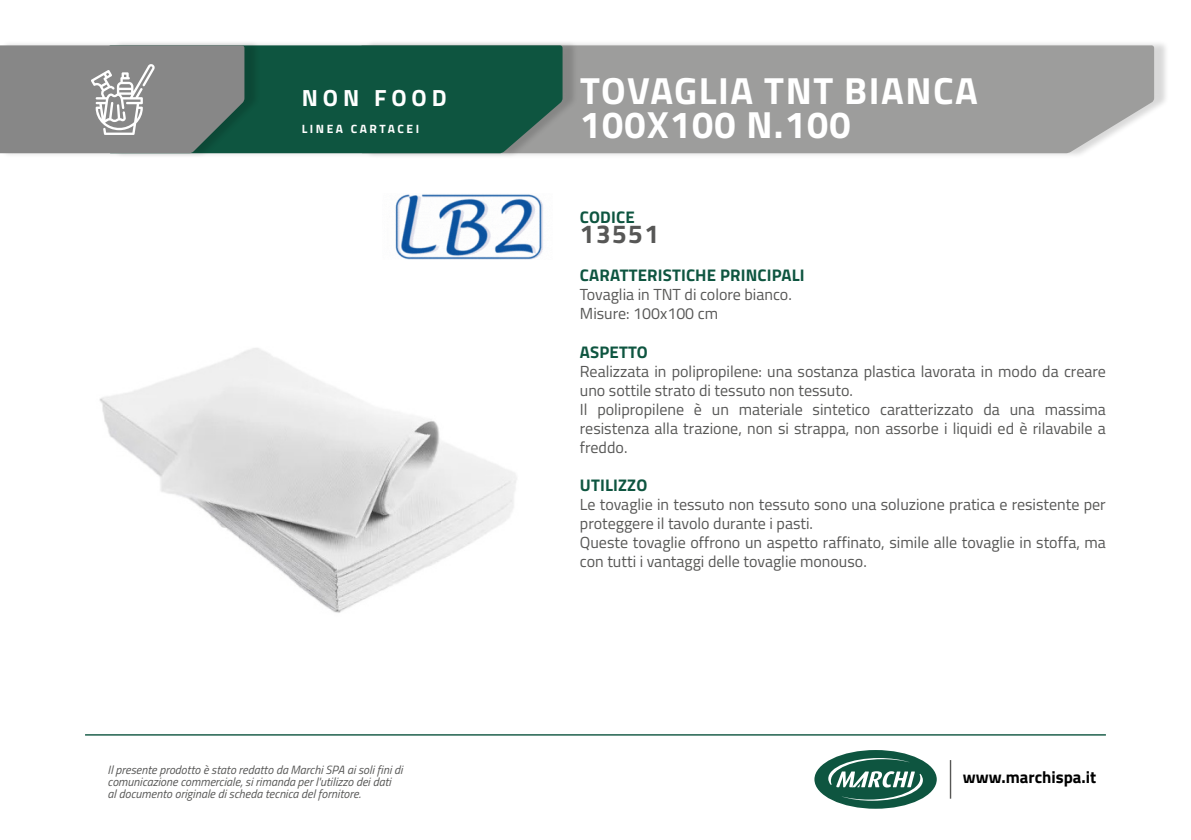
<style>
.page{position:relative;width:1191px;height:840px;background:#fff}
.page>*{position:absolute;margin:0;border:0;box-sizing:border-box;transform-origin:0 0}
.t1{font:700 37.8px "Titillium Web";letter-spacing:.035em;color:#fff}
.t2{font:700 26px "Titillium Web";letter-spacing:.06em;color:#575756}
.t3{font:700 23.4px "Titillium Web";letter-spacing:.21em;color:#fff}
.t4{font:700 16.8px "Titillium Web";letter-spacing:.01em;color:#0e5540}
.t5{font:700 16.8px "Titillium Web";color:#000}
.t6{font:16px/19px "Titillium Web";color:#575756}
.t7{font:italic 12px/12px "Titillium Web";color:#575756}
.t8{font:700 12px "Titillium Web";letter-spacing:.21em;color:#fff}
</style>
<div class="page">
<img style="left:99px;top:348px;width:418px;height:265px">
<div style="left:365px;top:40px;width:804px;height:119px;background:#000;opacity:.15"></div>
<div style="left:578px;top:45px;width:576px;height:108px;background:#9d9d9c"></div>
<div style="left:113px;top:40px;width:465px;height:119px;background:#000;opacity:.15"></div>
<div style="left:260px;top:45px;width:302px;height:108px;background:#0e5540"></div>
<div style="left:0;top:40px;width:260px;height:119px;background:#000;opacity:.15"></div>
<svg style="left:0;top:45px;width:244px;height:108px;background:#868a89"></svg>
<img style="left:395px;top:194px;width:148px;height:65px">
<hr style="left:949px;top:759px;width:2px;height:39px;background:#575756">
<div style="left:814px;top:749px;width:122px;height:59px;background:#0e5540;border-radius:50%"></div>
<svg style="left:828px;top:757px;width:95px;height:43px"></svg>
<hr style="left:85px;top:733px;width:1021px;height:2px;background:#0e5540">
<p class="t3" style="left:302px;top:80px;width:146px">NON FOOD</p>
<p class="t8" style="left:302px;top:120px;width:119px">LINEA CARTACEI</p>
<p class="t7" style="left:108px;top:762px;width:296px">Il presente prodotto è stato redatto da Marchi SPA ai soli fini di comunicazione commerciale, si rimanda per l'utilizzo dei dati<br>al documento originale di scheda tecnica del fornitore.</p>
<p class="t1" style="left:580px;top:61px;width:399px">TOVAGLIA TNT BIANCA</p>
<p class="t1" style="left:580px;top:96px;width:272px">100X100 N.100</p>
<p class="t4" style="left:580px;top:204px;width:56px">CODICE</p>
<p class="t2" style="left:580px;top:214px;width:81px">13551</p>
<p class="t4" style="left:580px;top:262px;width:226px">CARATTERISTICHE PRINCIPALI</p>
<p class="t6" style="left:580px;top:284px;width:213px">Tovaglia in TNT di colore bianco.</p>
<p class="t6" style="left:580px;top:303px;width:140px">Misure: 100x100 cm</p>
<p class="t4" style="left:580px;top:338px;width:69px">ASPETTO</p>
<p class="t6" style="left:580px;top:360px;width:527px">Realizzata in polipropilene: una sostanza plastica lavorata in modo da creare uno sottile strato di tessuto non tessuto.</p>
<p class="t6" style="left:580px;top:398px;width:527px;text-align:justify">Il polipropilene è un materiale sintetico caratterizzato da una massima resistenza alla trazione, non si strappa, non assorbe i liquidi ed è rilavabile a freddo.</p>
<p class="t4" style="left:580px;top:471px;width:69px">UTILIZZO</p>
<p class="t6" style="left:580px;top:493px;width:527px">Le tovaglie in tessuto non tessuto sono una soluzione pratica e resistente per proteggere il tavolo durante i pasti.</p>
<p class="t6" style="left:580px;top:531px;width:527px">Queste tovaglie offrono un aspetto raffinato, simile alle tovaglie in stoffa, ma con tutti i vantaggi delle tovaglie monouso.</p>
<p class="t5" style="left:963px;top:764px;width:135px">www.marchispa.it</p>
</div>
